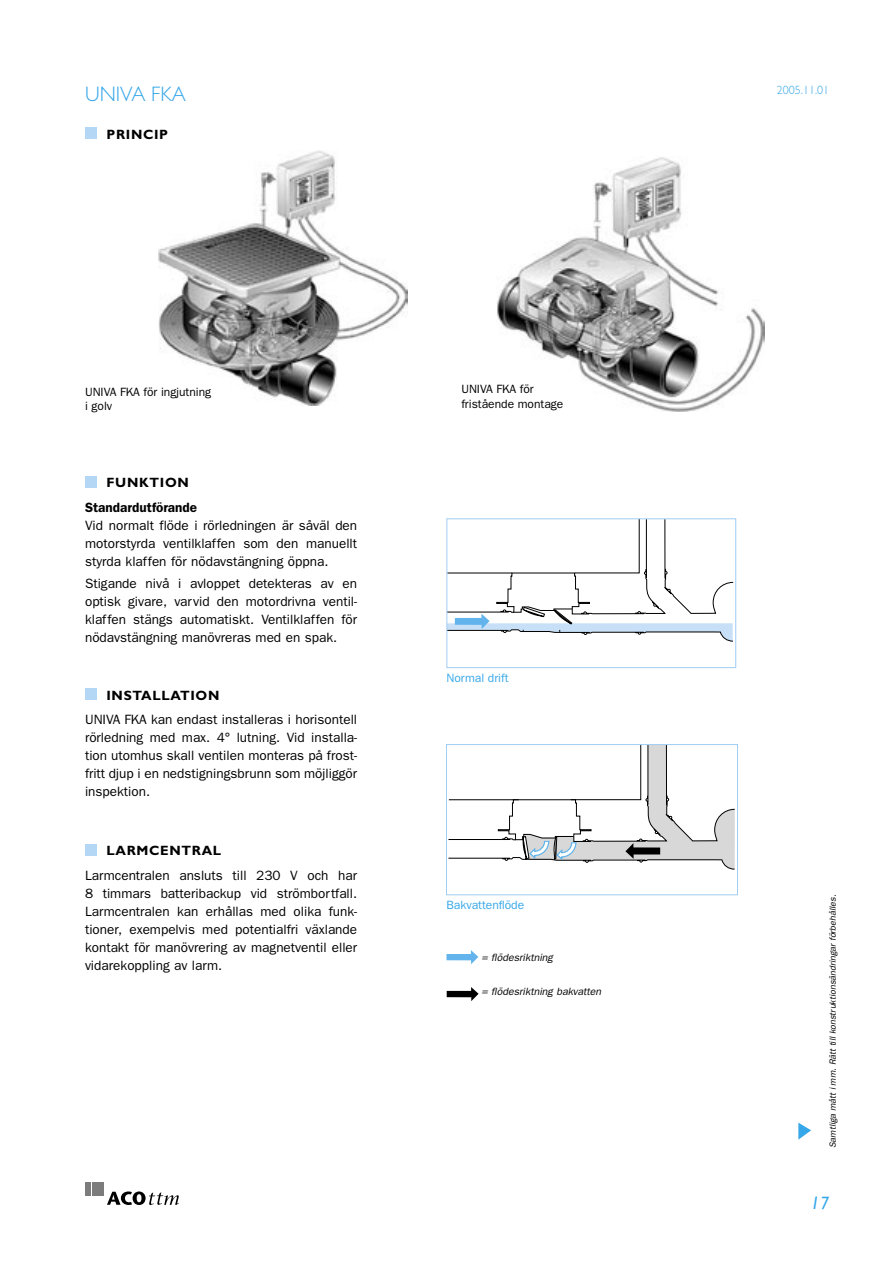
<style>
.page{position:relative;width:893px;height:1263px;background:#fff}
.page>*{position:absolute;margin:0;border:0;box-sizing:border-box;transform-origin:0 0}
.t1{font:300 21px "Gill Sans";color:#36a7e9}
.t2{font:italic 18px "Gill Sans";color:#36a7e9}
.t3{font:13.5px/18px "Franklin Gothic";color:#000;text-align:justify}
.t4{font:700 13.5px "Gill Sans";letter-spacing:.05em;color:#000}
.t5{font:12px/14.4px "Franklin Gothic";color:#000}
.t6{font:12px "Franklin Gothic";color:#36a7e9}
.t7{font:300 12px "Gill Sans";color:#36a7e9}
.t8{font:italic 10.5px "Franklin Gothic";color:#000}
.t9{font:italic 9px "Franklin Gothic";letter-spacing:-.01em;color:#000}
.s1{font-weight:600}
</style>
<div class="page">
<div style="left:85px;top:128px;width:12px;height:11px;background:#b4d7f5"></div>
<div style="left:85px;top:476px;width:12px;height:11px;background:#b4d7f5"></div>
<svg style="left:448px;top:520px;width:285px;height:122px"></svg>
<div style="left:446px;top:518px;width:290px;height:150px;border:1px solid #a1cdf2"></div>
<svg style="left:448px;top:746px;width:287px;height:124px"></svg>
<div style="left:446px;top:744px;width:292px;height:151px;border:1px solid #a1cdf2"></div>
<svg style="left:446px;top:950px;width:32px;height:14px"></svg>
<div style="left:85px;top:688px;width:12px;height:12px;background:#b4d7f5"></div>
<div style="left:85px;top:844px;width:12px;height:11px;background:#b4d7f5"></div>
<img style="left:158px;top:150px;width:250px;height:255px">
<img style="left:497px;top:157px;width:267px;height:255px">
<svg style="left:447px;top:987px;width:32px;height:14px"></svg>
<div style="left:85px;top:1182px;width:6px;height:14px;background:#7c7c7c"></div>
<div style="left:92px;top:1182px;width:5px;height:14px;background:#7c7c7c"></div>
<div style="left:99px;top:1182px;width:5px;height:14px;background:#7c7c7c"></div>
<svg style="left:107px;top:1191px;width:72px;height:14px"></svg>
<svg style="left:798px;top:1123px;width:13px;height:17px"></svg>
<p class="t1" style="left:85px;top:82px;width:102px">UNIVA FKA</p>
<p class="t7" style="left:777px;top:83px;width:54px">2005.11.01</p>
<p class="t4" style="left:106px;top:126px;width:63px">PRINCIP</p>
<p class="t5" style="left:85px;top:385px;width:128px">UNIVA FKA för ingjutning i golv</p>
<p class="t5" style="left:461px;top:382px;width:103px">UNIVA FKA för fristående montage</p>
<p class="t4" style="left:106px;top:475px;width:84px">FUNKTION</p>
<p class="t3" style="left:85px;top:498px;width:274px;text-align:left"><span class="s1">Standardutförande<br></span>Vid normalt flöde i rörledningen är såväl den motorstyrda ventilklaffen som den manuellt styrda klaffen för nödavstängning öppna.</p>
<p class="t3" style="left:85px;top:575px;width:274px">Stigande nivå i avloppet detekteras av en optisk givare, varvid den motordrivna ventil&shy;klaffen stängs automatiskt. Ventilklaffen för nödavstängning manövreras med en spak.</p>
<p class="t4" style="left:106px;top:687px;width:115px">INSTALLATION</p>
<p class="t3" style="left:85px;top:711px;width:274px">UNIVA FKA kan endast installeras i horisontell rörledning med max. 4° lutning. Vid installa&shy;tion utomhus skall ventilen monteras på frost&shy;fritt djup i en nedstigningsbrunn som möjliggör inspektion.</p>
<p class="t4" style="left:106px;top:843px;width:116px">LARMCENTRAL</p>
<p class="t3" style="left:85px;top:866px;width:274px">Larmcentralen ansluts till 230 V och har 8 timmars batteribackup vid strömbortfall.<br>Larmcentralen kan erhållas med olika funk&shy;tioner, exempelvis med potentialfri växlande kontakt för manövrering av magnetventil eller vidarekoppling av larm.</p>
<p class="t6" style="left:446px;top:671px;width:64px">Normal drift</p>
<p class="t6" style="left:446px;top:898px;width:79px">Bakvattenflöde</p>
<p class="t8" style="left:481px;top:951px;width:73px">= flödesriktning</p>
<p class="t8" style="left:481px;top:986px;width:121px">= flödesriktning bakvatten</p>
<p class="t9" style="left:828px;top:1148px;width:255px;rotate:-90deg">Samtliga mått i mm. Rätt till konstruktionsändringar förbehålles.</p>
<p class="t2" style="left:810px;top:1192px;width:20px">17</p>
</div>
